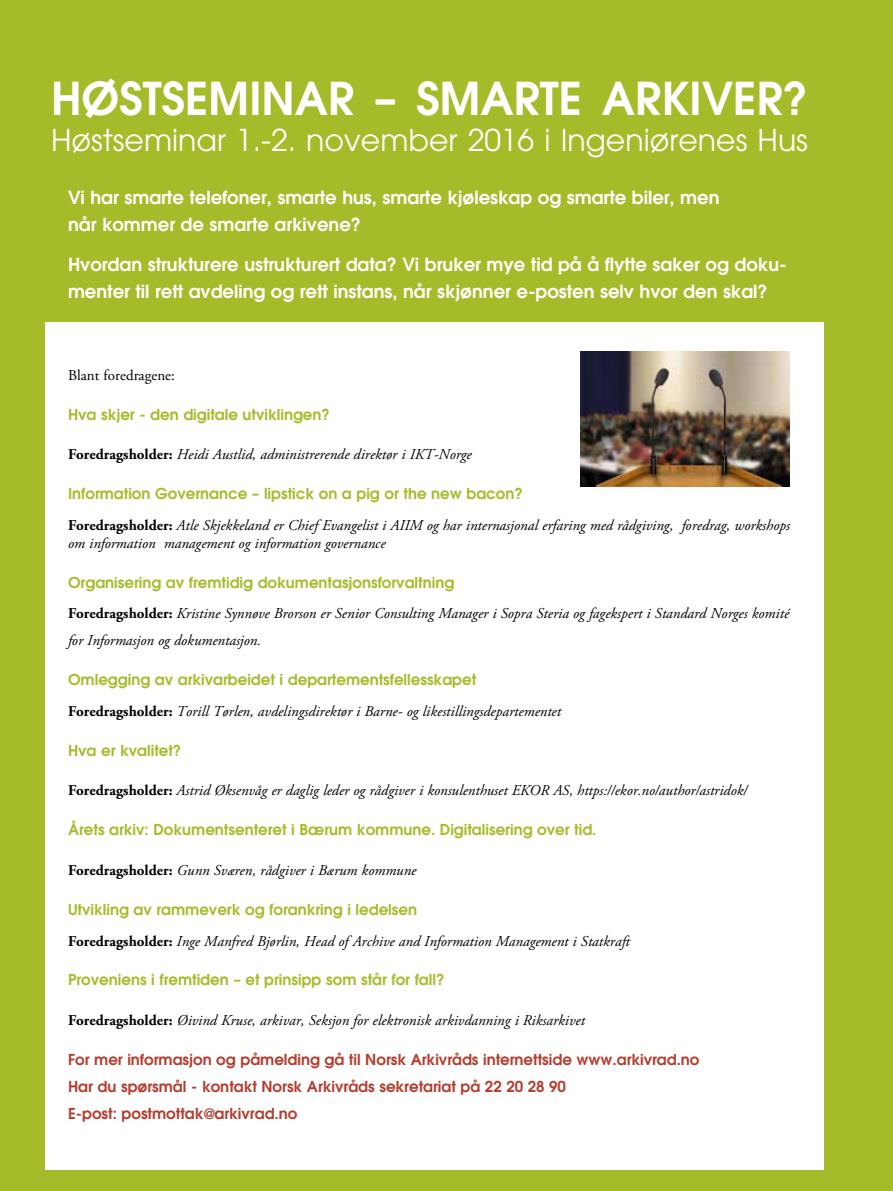
<style>
.page{position:relative;width:893px;height:1191px;background:#a5bb29}
.page>*{position:absolute;margin:0;border:0;box-sizing:border-box;transform-origin:0 0}
.t1{font:600 45px "Avant Garde";color:#fff}
.t2{font:30px "Avant Garde";color:#fff}
.t3{font:600 18px/27px "Avant Garde";color:#fff}
.t4{font:italic 15px/18px "Adobe Garamond Pro";color:#000}
.t5{font:600 15px "Avant Garde";color:#a5bb29}
.t6{font:600 15px/27px "Avant Garde";color:#b33c2e}
.t7{font:15px "Adobe Garamond";color:#000}
.s1{font-weight:700;font-style:normal}
</style>
<div class="page">
<div style="left:45px;top:322px;width:779px;height:847px;background:#fff"></div>
<img style="left:580px;top:351px;width:210px;height:135px">
<h1 class="t1" style="left:51px;top:69px;width:758px">HØSTSEMINAR – SMARTE ARKIVER?</h1>
<h2 class="t2" style="left:51px;top:122px;width:758px">Høstseminar 1.-2. november 2016 i Ingeniørenes Hus</h2>
<p class="t3" style="left:68px;top:183px;width:653px">Vi har smarte telefoner, smarte hus, smarte kjøleskap og smarte biler, men når kommer de smarte arkivene?</p>
<p class="t3" style="left:68px;top:250px;width:720px">Hvordan strukturere ustrukturert data? Vi bruker mye tid på å flytte saker og doku&shy;menter til rett avdeling og rett instans, når skjønner e-posten selv hvor den skal?</p>
<p class="t7" style="left:68px;top:367px;width:108px">Blant foredragene:</p>
<p class="t5" style="left:68px;top:404px;width:263px">Hva skjer - den digitale utviklingen?</p>
<p class="t4" style="left:68px;top:446px;width:405px"><span class="s1">Foredragsholder:</span> Heidi Austlid, administrerende direktør i IKT-Norge</p>
<p class="t5" style="left:68px;top:484px;width:456px">Information Governance – lipstick on a pig or the new bacon?</p>
<p class="t4" style="left:68px;top:516px;width:723px"><span class="s1">Foredragsholder:</span> Atle Skjekkeland er Chief Evangelist i AIIM og har internasjonal erfaring med rådgiving, foredrag, workshops om information management og information governance</p>
<p class="t5" style="left:68px;top:572px;width:388px">Organisering av fremtidig dokumentasjonsforvaltning</p>
<p class="t4" style="left:68px;top:600px;width:723px;line-height:27px"><span class="s1">Foredragsholder:</span> Kristine Synnøve Brorson er Senior Consulting Manager i Sopra Steria og fagekspert i Standard Norges komité for Informasjon og dokumentasjon.</p>
<p class="t5" style="left:68px;top:670px;width:410px">Omlegging av arkivarbeidet i departementsfellesskapet</p>
<p class="t4" style="left:68px;top:702px;width:495px"><span class="s1">Foredragsholder:</span> Torill Tørlen, avdelingsdirektør i Barne- og likestillingsdepartementet</p>
<p class="t5" style="left:68px;top:740px;width:115px">Hva er kvalitet?</p>
<p class="t4" style="left:68px;top:782px;width:681px"><span class="s1">Foredragsholder:</span> Astrid Øksenvåg er daglig leder og rådgiver i konsulenthuset EKOR AS, https://ekor.no/author/astridok/</p>
<p class="t5" style="left:68px;top:820px;width:530px">Årets arkiv: Dokumentsenteret i Bærum kommune. Digitalisering over tid.</p>
<p class="t4" style="left:68px;top:861px;width:350px"><span class="s1">Foredragsholder:</span> Gunn Sværen, rådgiver i Bærum kommune</p>
<p class="t5" style="left:68px;top:899px;width:351px">Utvikling av rammeverk og forankring i ledelsen</p>
<p class="t4" style="left:68px;top:932px;width:563px"><span class="s1">Foredragsholder:</span> Inge Manfred Bjørlin, Head of Archive and Information Management i Statkraft</p>
<p class="t5" style="left:68px;top:970px;width:378px">Proveniens i fremtiden – et prinsipp som står for fall?</p>
<p class="t4" style="left:68px;top:1011px;width:518px"><span class="s1">Foredragsholder:</span> Øivind Kruse, arkivar, Seksjon for elektronisk arkivdanning i Riksarkivet</p>
<p class="t6" style="left:68px;top:1045px;width:633px">For mer informasjon og påmelding gå til Norsk Arkivråds internettside www.arkivrad.no<br>Har du spørsmål - kontakt Norsk Arkivråds sekretariat på 22 20 28 90<br>E-post: postmottak@arkivrad.no</p>
</div>
